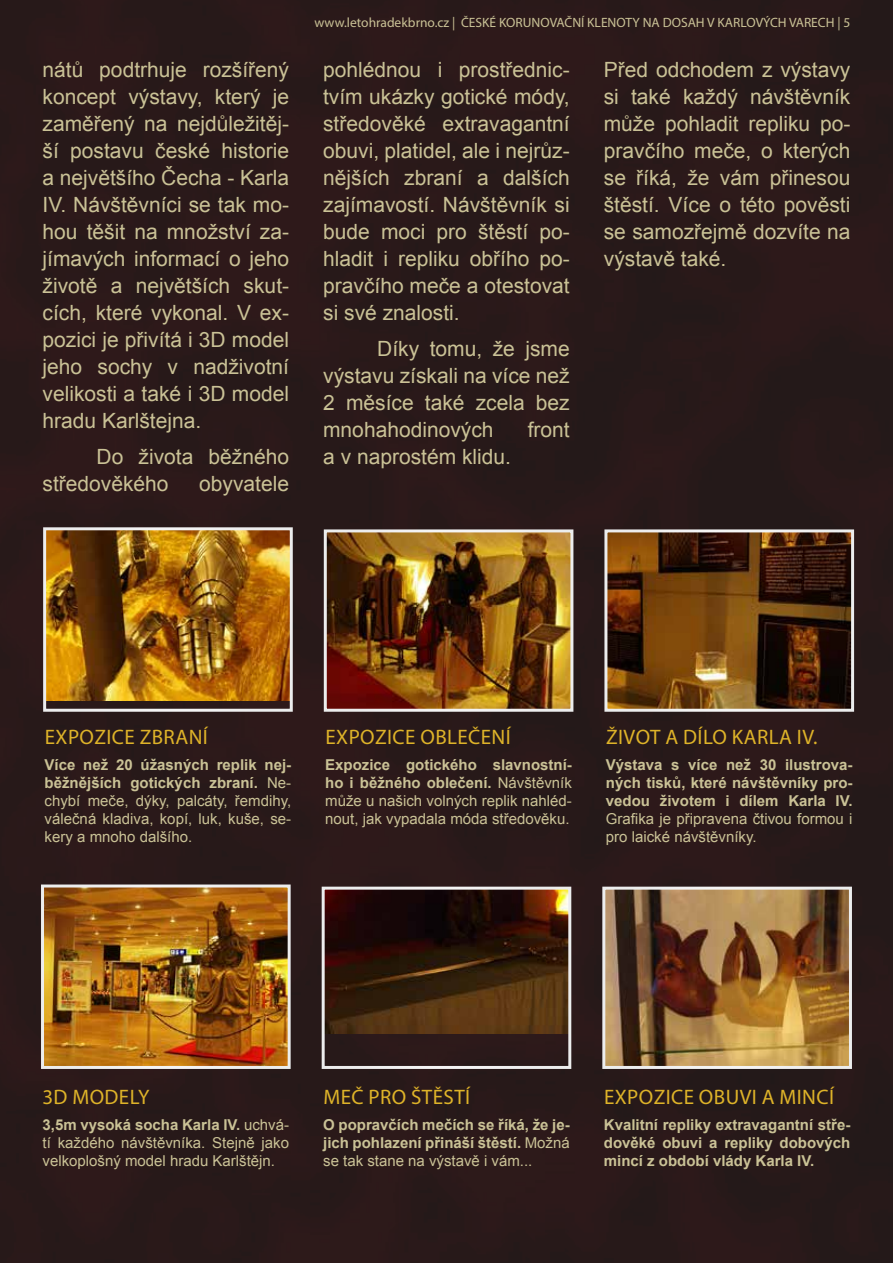
<style>
.page{position:relative;width:893px;height:1263px;background:#2a1919}
.page>*{position:absolute;margin:0;border:0;box-sizing:border-box;transform-origin:0 0}
.t1{font:21px/27px "Arial";color:#cac296;text-align:justify}
.t2{font:21px "Myriad Pro";letter-spacing:.02em;color:#deb329}
.t3{font:15px/18px "Arial";color:#cac296;text-align:justify}
.t4{font:700 15px/18px "Arial";color:#cac296;text-align:justify}
.t5{font:13.5px "Myriad Pro";color:#cac296}
.s1{font-weight:700}
.s2{font-weight:400}
</style>
<div class="page">
<img style="left:45px;top:888px;width:242px;height:177px">
<div style="left:41px;top:884px;width:250px;height:185px;border:3px solid #fff"></div>
<img style="left:326px;top:891px;width:241px;height:142px">
<div style="left:322px;top:887px;width:249px;height:182px;border:3px solid #fff"></div>
<img style="left:606px;top:891px;width:242px;height:174px">
<div style="left:602px;top:887px;width:250px;height:182px;border:3px solid #fff"></div>
<img style="left:47px;top:531px;width:242px;height:169px">
<div style="left:43px;top:527px;width:250px;height:185px;border:3px solid #fff"></div>
<img style="left:328px;top:533px;width:241px;height:175px">
<div style="left:324px;top:529px;width:249px;height:183px;border:3px solid #fff"></div>
<img style="left:608px;top:533px;width:242px;height:175px">
<div style="left:604px;top:529px;width:250px;height:183px;border:3px solid #fff"></div>
<p class="t1" style="left:42px;top:56px;width:248px">nátů podtrhuje rozšířený koncept výstavy, který je zaměřený na nejdůležitěj&shy;ší postavu české historie a největšího Čecha - Karla IV. Návštěvníci se tak mo&shy;hou těšit na množství za&shy;jímavých informací o jeho životě a největších skut&shy;cích, které vykonal. V ex&shy;pozici je přivítá i 3D model jeho sochy v nadživotní velikosti a také i 3D model hradu Karlštejna.</p>
<p class="t1" style="left:42px;top:443px;width:248px;text-indent:54px">Do života běžného středověkého</p>
<p class="t1" style="left:199px;top:470px;width:91px">obyvatele</p>
<p class="t5" style="left:315px;top:14px;width:537px">WWW.LETOHRADEKBRNO.CZ | ČESKÉ KORUNOVAČNÍ KLENOTY NA DOSAH V KARLOVÝCH VARECH | 5</p>
<p class="t1" style="left:323px;top:56px;width:248px">pohlédnou i prostřednic&shy;tvím ukázky gotické módy, středověké extravagantní obuvi, platidel, ale i nejrůz&shy;nějších zbraní a dalších zajímavostí. Návštěvník si bude moci pro štěstí po&shy;hladit i repliku obřího po&shy;pravčího meče a otestovat si své znalosti.</p>
<p class="t1" style="left:323px;top:335px;width:248px;text-indent:54px">Díky tomu, že jsme výstavu získali na více než 2 měsíce také zcela bez mnohahodinových</p>
<p class="t1" style="left:528px;top:416px;width:44px">front</p>
<p class="t1" style="left:323px;top:443px;width:189px">a v naprostém klidu.</p>
<p class="t1" style="left:604px;top:56px;width:248px">Před odchodem z výstavy si také každý návštěvník může pohladit repliku po&shy;pravčího meče, o kterých se říká, že vám přinesou štěstí. Více o této pověsti se samozřejmě dozvíte na výstavě také.</p>
<p class="t2" style="left:45px;top:724px;width:35px">EXPOZICE</p>
<p class="t2" style="left:140px;top:724px;width:13px">ZBRANÍ</p>
<p class="t3" style="left:45px;top:755px;width:248px"><span class="s1">Více než 20 úžasných replik nej&shy;běžnějších gotických zbraní.</span> Ne&shy;chybí meče, dýky, palcáty, řemdihy, válečná kladiva, kopí, luk, kuše, se&shy;kery a mnoho dalšího.</p>
<p class="t2" style="left:325px;top:724px;width:35px">EXPOZICE</p>
<p class="t2" style="left:420px;top:724px;width:13px">OBLEČENÍ</p>
<p class="t3" style="left:325px;top:755px;width:248px"><span class="s1">Expozice gotického slavnostní&shy;ho i běžného oblečení.</span> Návštěvník může u našich volných replik nahléd&shy;nout, jak vypadala móda středověku.</p>
<p class="t2" style="left:606px;top:724px;width:12px">ŽIVOT</p>
<p class="t2" style="left:665px;top:724px;width:30px">A DÍLO</p>
<p class="t2" style="left:732px;top:724px;width:25px">KARLA</p>
<p class="t2" style="left:797px;top:724px;width:22px">IV.</p>
<p class="t4" style="left:606px;top:756px;width:248px">Výstava s více než 30 ilustrova&shy;ných tisků, které návštěvníky pro&shy;vedou životem i dílem Karla IV.</p>
<p class="t3" style="left:606px;top:809px;width:248px">Grafika je připravena čtivou formou i pro laické návštěvníky.</p>
<p class="t2" style="left:43px;top:1084px;width:60px">3D MODELY</p>
<p class="t3" style="left:43px;top:1115px;width:248px"><span class="s1">3,5m vysoká socha Karla IV.</span> uchvá&shy;tí každého návštěvníka. Stejně jako velkoplošný model hradu Karlštějn.</p>
<p class="t2" style="left:323px;top:1084px;width:14px">MEČ</p>
<p class="t2" style="left:368px;top:1084px;width:13px">PRO</p>
<p class="t2" style="left:411px;top:1084px;width:22px">ŠTĚSTÍ</p>
<p class="t4" style="left:323px;top:1116px;width:248px">O popravčích mečích se říká, že je&shy;jich pohlazení přináší štěstí. <span class="s2">Možná se tak stane na výstavě i vám...</span></p>
<p class="t2" style="left:604px;top:1084px;width:35px">EXPOZICE</p>
<p class="t2" style="left:699px;top:1084px;width:13px">OBUVI</p>
<p class="t2" style="left:762px;top:1084px;width:46px">A MINCÍ</p>
<p class="t4" style="left:604px;top:1116px;width:248px">Kvalitní repliky extravagantní stře&shy;dověké obuvi a repliky dobových mincí z období vlády Karla IV.</p>
</div>
